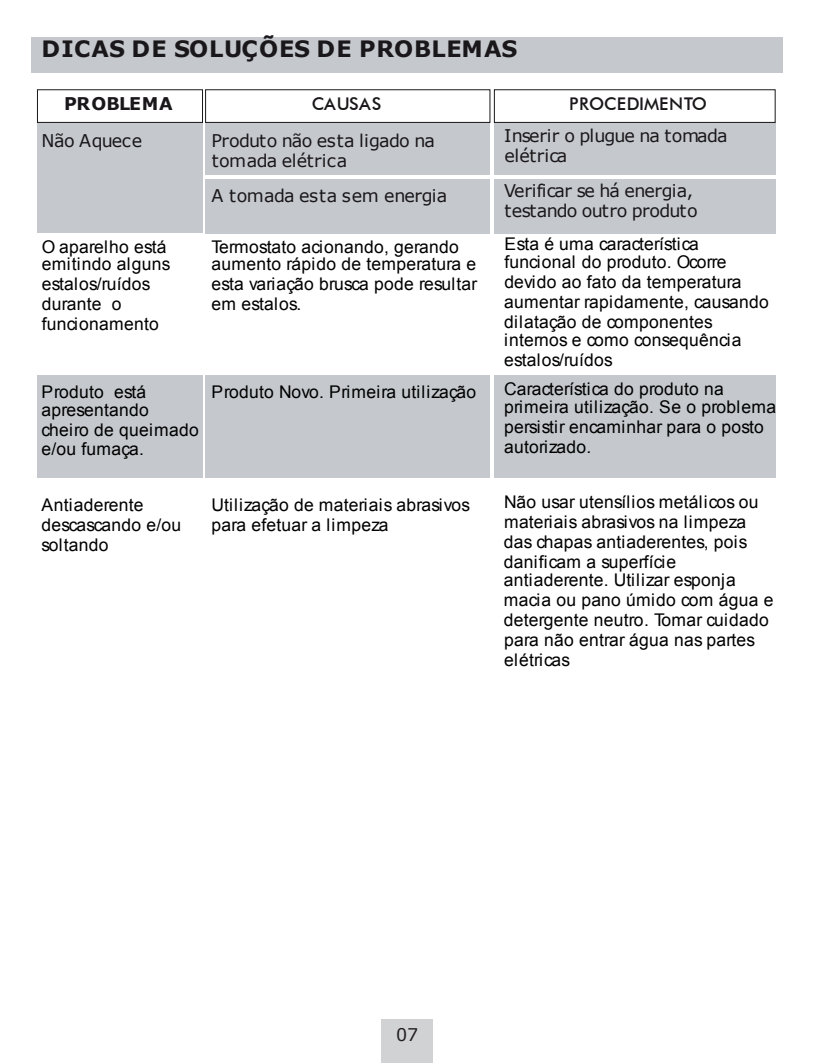
<style>
.page{position:relative;width:815px;height:1063px;background:#fff}
.page>*{position:absolute;margin:0;border:0;box-sizing:border-box;transform-origin:0 0}
.t1{font:700 22.5px "Verdana";color:#1a171a}
.t2{font:17.5px/20px "Arial";letter-spacing:.015em;color:#000}
.t3{font:17.5px/20px "Verdana";letter-spacing:-.025em;color:#1a171a}
.t4{font:500 17.5px "Futura BT";letter-spacing:.005em;color:#1a171a}
.t5{font:700 17.5px "Verdana";letter-spacing:.005em;color:#1a171a}
.t6{font:17.5px "Verdana";color:#231f20}
</style>
<div class="page">
<div style="left:381px;top:1020px;width:51px;height:43px;background:#d1d2d4"></div>
<div style="left:32px;top:37px;width:751px;height:36px;background:#c5c9cd"></div>
<div style="left:205px;top:123px;width:285px;height:52px;background:#c5c9cd"></div>
<div style="left:494px;top:123px;width:281px;height:52px;background:#c5c9cd"></div>
<div style="left:37px;top:122px;width:166px;height:111px;background:#c5c9cd"></div>
<div style="left:205px;top:89px;width:285px;height:34px;border:1px solid #1a171a"></div>
<div style="left:494px;top:89px;width:281px;height:34px;border:1px solid #1a171a"></div>
<div style="left:37px;top:89px;width:166px;height:34px;border:1px solid #1a171a"></div>
<div style="left:205px;top:179px;width:285px;height:54px;background:#c5c9cd"></div>
<div style="left:494px;top:179px;width:281px;height:54px;background:#c5c9cd"></div>
<div style="left:205px;top:375px;width:285px;height:103px;background:#c5c9cd"></div>
<div style="left:37px;top:375px;width:166px;height:103px;background:#c5c9cd"></div>
<div style="left:494px;top:375px;width:281px;height:103px;background:#c5c9cd"></div>
<p class="t1" style="left:39px;top:33px;width:480px"><sub>S</sub>D<sub>O</sub>I <sub>L</sub>C<sub>U</sub>A<sub>Ç</sub>S<sub>Õ</sub> D<sub>E</sub> <sub>S</sub>E <sub>D</sub>S <sub>E</sub>O L<sub>P</sub> U<sub>R</sub> <sub>O</sub>Ç <sub>B</sub>Õ<sub>L</sub>E<sub>E</sub>S<sub>M</sub>D<sub>A</sub> <sub>S</sub>E P R O B L E M A S</p>
<p class="t5" style="left:64px;top:91px;width:110px">PROBLEMA</p>
<p class="t4" style="left:312px;top:93px;width:71px">CAUSAS</p>
<p class="t4" style="left:569px;top:93px;width:139px">PROCEDIMENTO</p>
<p class="t3" style="left:42px;top:131px;width:102px">Não Aquece</p>
<p class="t2" style="left:42px;top:238px;width:130px;line-height:17.5px">O aparelho está emitindo alguns</p>
<p class="t2" style="left:42px;top:274px;width:119px">estalos/ruídos durante o funcionamento</p>
<p class="t3" style="left:212px;top:131px;width:225px">Produto não esta ligado na tomada elétrica</p>
<p class="t3" style="left:504px;top:126px;width:225px">Inserir o plugue na tomada elétrica</p>
<p class="t3" style="left:212px;top:186px;width:237px">A tomada esta sem energia</p>
<p class="t3" style="left:504px;top:181px;width:195px">Verificar se há energia, testando outro produto</p>
<p class="t2" style="left:212px;top:238px;width:266px;line-height:17.5px">Termostato acionando, gerando aumento rápido de temperatura e</p>
<p class="t2" style="left:212px;top:274px;width:267px">esta variação brusca pode resultar em estalos.</p>
<p class="t2" style="left:504px;top:236px;width:224px;line-height:17.5px">Esta é uma característica funcional do produto. Ocorre</p>
<p class="t2" style="left:504px;top:272px;width:266px">devido ao fato da temperatura aumentar rapidamente, causando dilatação de componentes</p>
<p class="t2" style="left:504px;top:330px;width:239px">internos e como consequência estalos/ruídos</p>
<p class="t2" style="left:42px;top:382px;width:106px">Produto está</p>
<p class="t2" style="left:212px;top:382px;width:266px">Produto Novo. Primeira utilização</p>
<p class="t2" style="left:42px;top:400px;width:159px">apresentando cheiro de queimado e/ou fumaça.</p>
<p class="t2" style="left:504px;top:381px;width:274px;line-height:17.5px">Característica do produto na primeira utilização. Se o problema</p>
<p class="t2" style="left:504px;top:417px;width:261px">persistir encaminhar para o posto autorizado.</p>
<p class="t2" style="left:41px;top:495px;width:141px">Antiaderente descascando e/ou soltando</p>
<p class="t2" style="left:504px;top:492px;width:256px">Não usar utensílios metálicos ou materiais abrasivos na limpeza das chapas antiaderentes, pois danificam a superfície</p>
<p class="t2" style="left:504px;top:570px;width:271px">antiaderente. Utilizar esponja macia ou pano úmido com água e detergente neutro. Tomar cuidado para não entrar água nas partes elétricas</p>
<p class="t2" style="left:212px;top:495px;width:260px">Utilização de materiais abrasivos para efetuar a limpeza</p>
<p class="t6" style="left:396px;top:1022px;width:24px">07</p>
</div>
